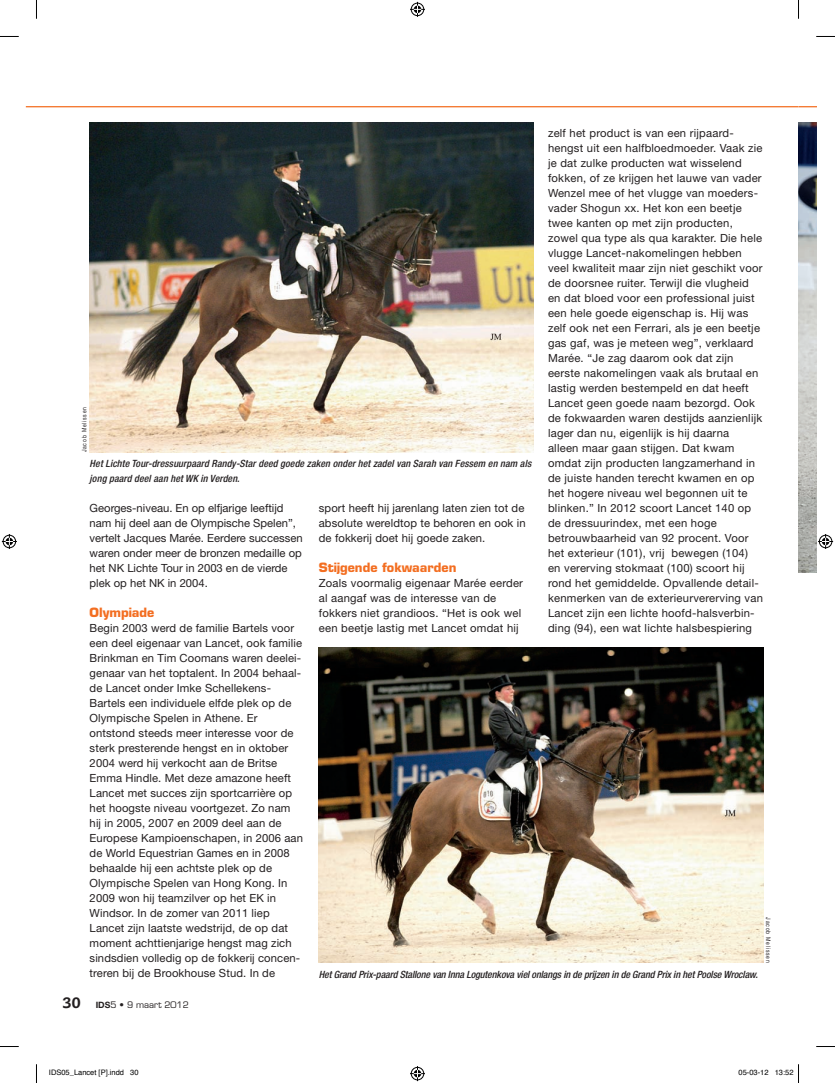
<style>
.page{position:relative;width:835px;height:1083px;background:#fff}
.page>*{position:absolute;margin:0;border:0;box-sizing:border-box;transform-origin:0 0}
.t1{font:800 15px "Caecilia LT Std";color:#231f20}
.t2{font:700 12.5px "Eurostile LT Std";color:#f36e21}
.t3{font:11.25px/15px "Helvetica Neue LT Std";letter-spacing:.02em;color:#231f20}
.t4{font:11.25px/15px "Helvetica Neue LT Std";color:#231f20}
.t5{font:italic 500 condensed 10px/15px "Helvetica Neue LT Std";letter-spacing:.005em;color:#231f20}
.t6{font:8.75px "Eurostile LT Std";color:#231f20}
.t7{font:7.5px "Helvetica";color:#000}
.t8{font:6.25px "Helvetica Neue LT Std";letter-spacing:.16em;color:#231f20;scale:.8 1}
.s1{font-family:"Helvetica Neue LT Std";font-weight:700}
</style>
<div class="page">
<img style="left:90px;top:122px;width:444px;height:330px">
<img style="left:319px;top:647px;width:444px;height:315px">
<img style="left:798px;top:122px;width:18px;height:450px">
<svg style="left:798px;top:106px;width:18px;height:1px"></svg>
<hr style="left:26px;top:106px;width:772px;height:1px;background:#f36e21">
<svg style="left:0;top:36px;width:19px;height:1px"></svg>
<svg style="left:816px;top:36px;width:19px;height:1px"></svg>
<svg style="left:0;top:1046px;width:19px;height:1px"></svg>
<svg style="left:816px;top:1046px;width:19px;height:1px"></svg>
<svg style="left:36px;top:0;width:1px;height:19px"></svg>
<svg style="left:36px;top:1064px;width:1px;height:19px"></svg>
<svg style="left:798px;top:0;width:1px;height:19px"></svg>
<svg style="left:410px;top:2px;width:15px;height:15px"></svg>
<svg style="left:410px;top:1066px;width:15px;height:15px"></svg>
<svg style="left:2px;top:534px;width:15px;height:15px"></svg>
<svg style="left:818px;top:534px;width:15px;height:15px"></svg>
<svg style="left:798px;top:1064px;width:1px;height:19px"></svg>
<p class="t3" style="left:548px;top:126px;width:216px">zelf het product is van een rijpaard&shy;hengst uit een halfbloedmoeder. Vaak zie je dat zulke producten wat wisselend fokken, of ze krijgen het lauwe van vader Wenzel mee of het vlugge van moeders&shy;vader Shogun xx. Het kon een beetje twee kanten op met zijn producten, zowel qua type als qua karakter. Die hele vlugge Lancet-nakomelingen hebben veel kwaliteit maar zijn niet geschikt voor de doorsnee ruiter. Terwijl die vlugheid en dat bloed voor een professional juist een hele goede eigenschap is. Hij was zelf ook net een Ferrari, als je een beetje gas gaf, was je meteen weg”, verklaard Marée. “Je zag daarom ook dat zijn eerste nakomelingen vaak als brutaal en lastig werden bestempeld en dat heeft Lancet geen goede naam bezorgd. Ook de fokwaarden waren destijds aanzienlijk lager dan nu, eigenlijk is hij daarna<br>alleen maar gaan stijgen. Dat kwam omdat zijn producten langzamerhand in de juiste handen terecht kwamen en op het hogere niveau wel begonnen uit te blinken.” In 2012 scoort Lancet 140 op de dressuurindex, met een hoge betrouwbaarheid van 92 procent. Voor het exterieur (101), vrij bewegen (104) en vererving stokmaat (100) scoort hij rond het gemiddelde. Opvallende detail&shy;kenmerken van de exterieurvererving van Lancet zijn een lichte hoofd-halsverbin&shy;ding (94), een wat lichte halsbespiering</p>
<p class="t8" style="left:81px;top:452px;width:58px;rotate:-90deg">Jacob Melissen</p>
<p class="t5" style="left:90px;top:456px;width:443px">Het Lichte Tour-dressuurpaard Randy-Star deed goede zaken onder het zadel van Sarah van Fessem en nam als jong paard deel aan het WK in Verden.</p>
<p class="t4" style="left:90px;top:501px;width:214px">Georges-niveau. En op elfjarige leeftijd nam hij deel aan de Olympische Spelen”, vertelt Jacques Marée. Eerdere successen waren onder meer de bronzen medaille op het NK Lichte Tour in 2003 en de vierde plek op het NK in 2004.</p>
<p class="t2" style="left:90px;top:605px;width:66px">Olympiade</p>
<p class="t3" style="left:90px;top:621px;width:215px">Begin 2003 werd de familie Bartels voor een deel eigenaar van Lancet, ook familie Brinkman en Tim Coomans waren deelei&shy;genaar van het toptalent. In 2004 behaal&shy;de Lancet onder Imke Schellekens-Bartels een individuele elfde plek op de Olympische Spelen in Athene. Er ontstond steeds meer interesse voor de sterk presterende hengst en in oktober 2004 werd hij verkocht aan de Britse Emma Hindle. Met deze amazone heeft Lancet met succes zijn sportcarrière op het hoogste niveau voortgezet. Zo nam hij in 2005, 2007 en 2009 deel aan de Europese Kampioenschapen, in 2006 aan de World Equestrian Games en in 2008 behaalde hij een achtste plek op de Olympische Spelen van Hong Kong. In 2009 won hij teamzilver op het EK in Windsor. In de zomer van 2011 liep Lancet zijn laatste wedstrijd, de op dat moment achttienjarige hengst mag zich sindsdien volledig op de fokkerij concen&shy;treren bij de Brookhouse Stud. In de</p>
<p class="t3" style="left:319px;top:501px;width:208px;text-align:justify">sport heeft hij jarenlang laten zien tot de absolute wereldtop te behoren en ook in de fokkerij doet hij goede zaken.</p>
<p class="t2" style="left:319px;top:560px;width:139px">Stijgende fokwaarden</p>
<p class="t3" style="left:319px;top:576px;width:206px">Zoals voormalig eigenaar Marée eerder al aangaf was de interesse van de fokkers niet grandioos. “Het is ook wel een beetje lastig met Lancet omdat hij</p>
<p class="t8" style="left:772px;top:917px;width:58px;rotate:90deg">Jacob Melissen</p>
<p class="t5" style="left:319px;top:966px;width:440px">Het Grand Prix-paard Stallone van Inna Logutenkova viel onlangs in de prijzen in de Grand Prix in het Poolse Wroclaw.</p>
<p class="t1" style="left:63px;top:993px;width:19px">30</p>
<p class="t6" style="left:96px;top:999px;width:94px"><span class="s1">IDS</span>5 • 9 maart 2012</p>
<p class="t7" style="left:49px;top:1067px;width:91px">IDS05_Lancet [P].indd 30</p>
<p class="t7" style="left:738px;top:1067px;width:57px">05-03-12 13:52</p>
</div>
